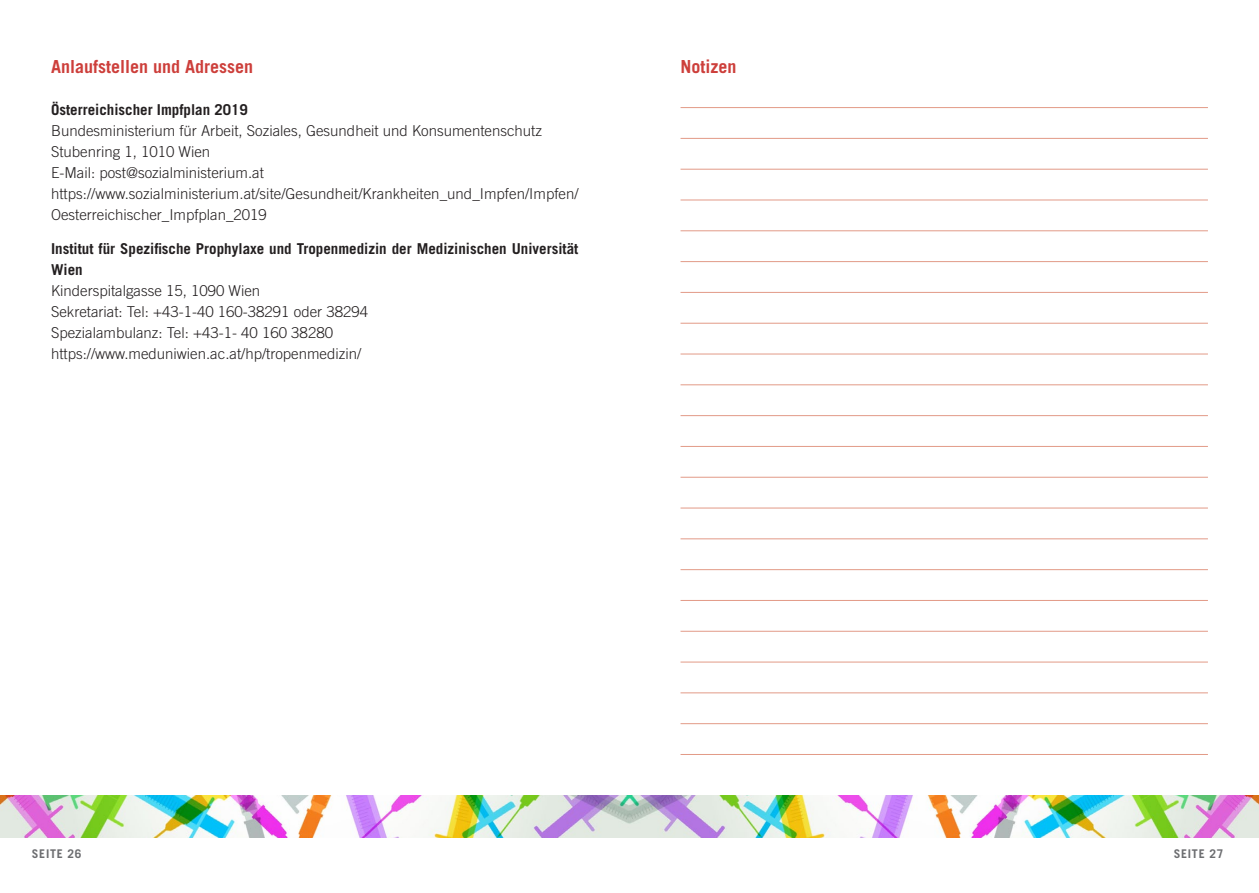
<style>
.page{position:relative;width:1259px;height:893px;background:#fff}
.page>*{position:absolute;margin:0;border:0;box-sizing:border-box;transform-origin:0 0}
.t1{font:700 18px "Trade Gothic";color:#cd3f3b}
.t2{font:300 15px/21px "Trade Gothic";color:#231f20}
.t3{font:700 15px/21px "Trade Gothic";color:#231f20}
.t4{font:700 12px "Trade Gothic";letter-spacing:.06em;color:#6c6d70}
</style>
<div class="page">
<img style="left:0;top:795px;width:1259px;height:43px">
<hr style="left:680px;top:107px;width:528px;height:1px;background:#e29a87">
<hr style="left:680px;top:138px;width:528px;height:1px;background:#e29a87">
<hr style="left:680px;top:169px;width:528px;height:1px;background:#e29a87">
<hr style="left:680px;top:200px;width:528px;height:1px;background:#e29a87">
<hr style="left:680px;top:231px;width:528px;height:1px;background:#e29a87">
<hr style="left:680px;top:261px;width:528px;height:1px;background:#e29a87">
<hr style="left:680px;top:292px;width:528px;height:1px;background:#e29a87">
<hr style="left:680px;top:323px;width:528px;height:1px;background:#e29a87">
<hr style="left:680px;top:354px;width:528px;height:1px;background:#e29a87">
<hr style="left:680px;top:385px;width:528px;height:1px;background:#e29a87">
<hr style="left:680px;top:415px;width:528px;height:1px;background:#e29a87">
<hr style="left:680px;top:446px;width:528px;height:1px;background:#e29a87">
<hr style="left:680px;top:477px;width:528px;height:1px;background:#e29a87">
<hr style="left:680px;top:508px;width:528px;height:1px;background:#e29a87">
<hr style="left:680px;top:539px;width:528px;height:1px;background:#e29a87">
<hr style="left:680px;top:569px;width:528px;height:1px;background:#e29a87">
<hr style="left:680px;top:600px;width:528px;height:1px;background:#e29a87">
<hr style="left:680px;top:631px;width:528px;height:1px;background:#e29a87">
<hr style="left:680px;top:662px;width:528px;height:1px;background:#e29a87">
<hr style="left:680px;top:693px;width:528px;height:1px;background:#e29a87">
<hr style="left:680px;top:723px;width:528px;height:1px;background:#e29a87">
<hr style="left:680px;top:754px;width:528px;height:1px;background:#e29a87">
<p class="t1" style="left:51px;top:56px;width:204px">Anlaufstellen und Adressen</p>
<p class="t3" style="left:51px;top:99px;width:198px">Österreichischer Impfplan 2019</p>
<p class="t2" style="left:51px;top:120px;width:492px">Bundesministerium für Arbeit, Soziales, Gesundheit und Konsumentenschutz</p>
<p class="t2" style="left:51px;top:141px;width:161px">Stubenring 1, 1010 Wien</p>
<p class="t2" style="left:51px;top:162px;width:214px">E-Mail: post@sozialministerium.at</p>
<p class="t2" style="left:51px;top:183px;width:529px">https://www.sozialministerium.at/site/Gesundheit/Krankheiten_und_Impfen/Impfen/<br>Oesterreichischer_Impfplan_2019</p>
<p class="t3" style="left:51px;top:238px;width:529px">Institut für Spezifische Prophylaxe und Tropenmedizin der Medizinischen Universität<br>Wien</p>
<p class="t2" style="left:51px;top:280px;width:211px">Kinderspitalgasse 15, 1090 Wien</p>
<p class="t2" style="left:51px;top:301px;width:318px">Sekretariat: Tel: +43-1-40 160-38291 oder 38294</p>
<p class="t2" style="left:51px;top:322px;width:283px">Spezialambulanz: Tel: +43-1- 40 160 38280</p>
<p class="t2" style="left:51px;top:343px;width:312px">https://www.meduniwien.ac.at/hp/tropenmedizin/</p>
<p class="t1" style="left:680px;top:56px;width:57px">Notizen</p>
<p class="t4" style="left:32px;top:846px;width:51px">SEITE 26</p>
<p class="t4" style="left:1173px;top:846px;width:51px">SEITE 27</p>
</div>
